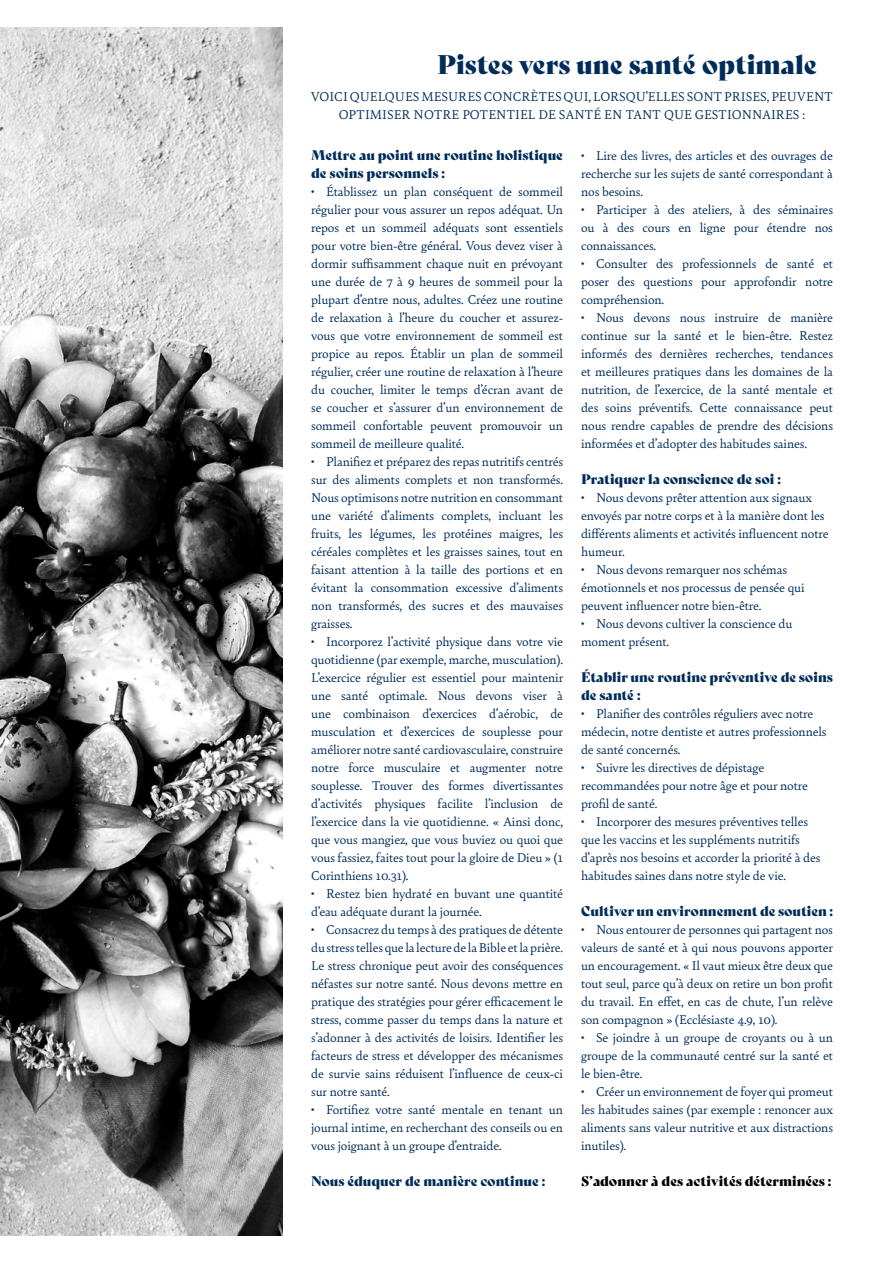
<style>
.page{position:relative;width:893px;height:1263px;background:#fff}
.page>*{position:absolute;margin:0;border:0;box-sizing:border-box;transform-origin:0 0}
.t1{font:26.25px "Bely Display";color:#002c5a}
.t2{font:13.5px/18px "Bely";letter-spacing:-.01em;color:#002c5a;text-align:justify}
.t3{font:13.5px/18px "Bely Display";color:#002c5a}
.t4{font:13.5px "Bely Display";color:#000}
</style>
<div class="page">
<img style="left:0;top:27px;width:282px;height:1209px">
<h1 class="t1" style="left:437px;top:44px;width:381px">Pistes vers une santé optimale</h1>
<p class="t2" style="left:311px;top:87px;width:524px;text-align:center">VOICI QUELQUES MESURES CONCRÈTES QUI, LORSQU’ELLES SONT PRISES, PEUVENT<br>OPTIMISER NOTRE POTENTIEL DE SANTÉ EN TANT QUE GESTIONNAIRES :</p>
<p class="t3" style="left:311px;top:145px;width:253px">Mettre au point une routine holistique de soins personnels :</p>
<p class="t2" style="left:311px;top:182px;width:253px">• Établissez un plan conséquent de sommeil régulier pour vous assurer un repos adéquat. Un repos et un sommeil adéquats sont essentiels pour votre bien-être général. Vous devez viser à dormir suffisamment chaque nuit en prévoyant une durée de 7 à 9 heures de sommeil pour la plupart d’entre nous, adultes. Créez une routine de relaxation à l’heure du coucher et assurez&shy;vous que votre environnement de sommeil est propice au repos. Établir un plan de sommeil régulier, créer une routine de relaxation à l’heure du coucher, limiter le temps d’écran avant de se coucher et s’assurer d’un environnement de sommeil confortable peuvent promouvoir un sommeil de meilleure qualité.</p>
<p class="t2" style="left:311px;top:452px;width:253px">• Planifiez et préparez des repas nutritifs centrés sur des aliments complets et non transformés.<br>Nous optimisons notre nutrition en consommant une variété d’aliments complets, incluant les fruits, les légumes, les protéines maigres, les céréales complètes et les graisses saines, tout en faisant attention à la taille des portions et en évitant la consommation excessive d’aliments non transformés, des sucres et des mauvaises graisses.</p>
<p class="t2" style="left:311px;top:632px;width:253px">• Incorporez l’activité physique dans votre vie quotidienne (par exemple, marche, musculation).<br>L’exercice régulier est essentiel pour maintenir une santé optimale. Nous devons viser à une combinaison d’exercices d’aérobic, de musculation et d’exercices de souplesse pour améliorer notre santé cardiovasculaire, construire notre force musculaire et augmenter notre souplesse. Trouver des formes divertissantes d’activités physiques facilite l’inclusion de l’exercice dans la vie quotidienne. « Ainsi donc, que vous mangiez, que vous buviez ou quoi que vous fassiez, faites tout pour la gloire de Dieu » (1<br>Corinthiens 10.31).</p>
<p class="t2" style="left:311px;top:884px;width:253px">• Restez bien hydraté en buvant une quantité d’eau adéquate durant la journée.</p>
<p class="t2" style="left:311px;top:920px;width:253px">• Consacrez du temps à des pratiques de détente du stress telles que la lecture de la Bible et la prière.<br>Le stress chronique peut avoir des conséquences néfastes sur notre santé. Nous devons mettre en pratique des stratégies pour gérer efficacement le stress, comme passer du temps dans la nature et s’adonner à des activités de loisirs. Identifier les facteurs de stress et développer des mécanismes de survie sains réduisent l’influence de ceux-ci sur notre santé.</p>
<p class="t2" style="left:311px;top:1100px;width:253px">• Fortifiez votre santé mentale en tenant un journal intime, en recherchant des conseils ou en vous joignant à un groupe d’entraide.</p>
<p class="t3" style="left:311px;top:1171px;width:236px">Nous éduquer de manière continue :</p>
<p class="t2" style="left:581px;top:146px;width:253px">• Lire des livres, des articles et des ouvrages de recherche sur les sujets de santé correspondant à nos besoins.</p>
<p class="t2" style="left:581px;top:200px;width:253px">• Participer à des ateliers, à des séminaires ou à des cours en ligne pour étendre nos connaissances.</p>
<p class="t2" style="left:581px;top:254px;width:253px">• Consulter des professionnels de santé et poser des questions pour approfondir notre compréhension.</p>
<p class="t2" style="left:581px;top:308px;width:253px">• Nous devons nous instruire de manière continue sur la santé et le bien-être. Restez informés des dernières recherches, tendances et meilleures pratiques dans les domaines de la nutrition, de l’exercice, de la santé mentale et des soins préventifs. Cette connaissance peut nous rendre capables de prendre des décisions informées et d’adopter des habitudes saines.</p>
<p class="t3" style="left:581px;top:469px;width:201px">Pratiquer la conscience de soi :</p>
<p class="t2" style="left:581px;top:488px;width:249px;text-align:left">• Nous devons prêter attention aux signaux envoyés par notre corps et à la manière dont les différents aliments et activités influencent notre humeur.</p>
<p class="t2" style="left:581px;top:560px;width:225px;text-align:left">• Nous devons remarquer nos schémas émotionnels et nos processus de pensée qui peuvent influencer notre bien-être.</p>
<p class="t2" style="left:581px;top:614px;width:213px">• Nous devons cultiver la conscience du moment présent.</p>
<p class="t3" style="left:581px;top:667px;width:253px">Établir une routine préventive de soins de santé :</p>
<p class="t2" style="left:581px;top:704px;width:247px;text-align:left">• Planifier des contrôles réguliers avec notre médecin, notre dentiste et autres professionnels de santé concernés.</p>
<p class="t2" style="left:581px;top:758px;width:228px;text-align:left">• Suivre les directives de dépistage recommandées pour notre âge et pour notre profil de santé.</p>
<p class="t2" style="left:581px;top:812px;width:241px;text-align:left">• Incorporer des mesures préventives telles que les vaccins et les suppléments nutritifs d’après nos besoins et accorder la priorité à des habitudes saines dans notre style de vie.</p>
<p class="t3" style="left:581px;top:901px;width:253px">Cultiver un environnement de soutien :</p>
<p class="t2" style="left:581px;top:920px;width:253px">• Nous entourer de personnes qui partagent nos valeurs de santé et à qui nous pouvons apporter un encouragement. « Il vaut mieux être deux que tout seul, parce qu’à deux on retire un bon profit du travail. En effet, en cas de chute, l’un relève son compagnon » (Ecclésiaste 4.9, 10).</p>
<p class="t2" style="left:581px;top:1028px;width:253px">• Se joindre à un groupe de croyants ou à un groupe de la communauté centré sur la santé et le bien-être.</p>
<p class="t2" style="left:581px;top:1082px;width:253px">• Créer un environnement de foyer qui promeut les habitudes saines (par exemple : renoncer aux aliments sans valeur nutritive et aux distractions inutiles).</p>
<p class="t4" style="left:581px;top:1170px;width:252px">S’adonner à des activités déterminées :</p>
</div>
